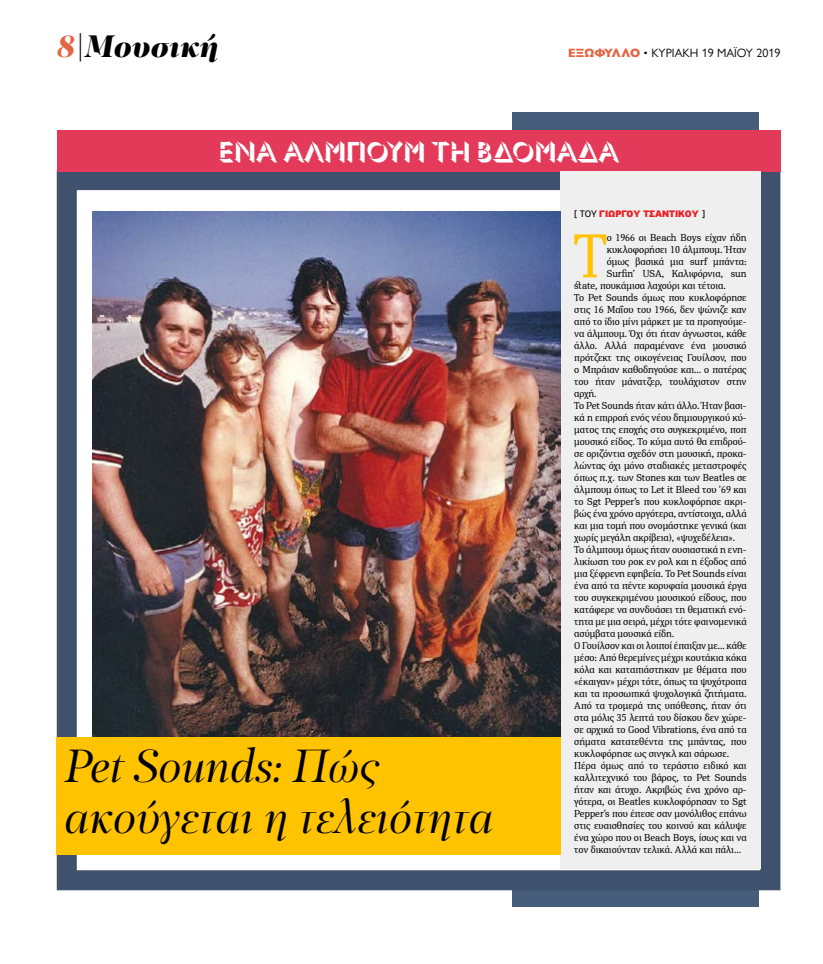
<style>
.page{position:relative;width:823px;height:964px;background:#fff}
.page>*{position:absolute;margin:0;border:0;box-sizing:border-box;transform-origin:0 0}
.t1{font:61.7px "PFDIN Serif";color:#ffc300}
.t2{font:italic 48px/51px "PF Regal Display Pro";color:#000}
.t3{font:italic 900 32px "PF Regal Display Pro";color:#000}
.t4{font:300 28px "Gill Sans Nova Shadowed";color:#fff}
.t5{font:12px "Gill Sans Nova";color:#000}
.t6{font:10px "PFDIN Serif";color:#000}
.t7{font:900 10px "PF Highway Sans Pro";color:#ed1d24}
.s1{color:#e46644}
.s2{font-weight:800;color:#e46644}
.s3{font-weight:400;color:#000}
</style>
<div class="page">
<div style="left:512px;top:112px;width:246px;height:795px;background:#455c7b"></div>
<div style="left:57px;top:170px;width:723px;height:720px;background:#fff;border:20px solid #3f516c"></div>
<div style="left:57px;top:130px;width:723px;height:41px;background:#e33a5a"></div>
<div style="left:559px;top:171px;width:201px;height:698px;background:#eeefee"></div>
<img style="left:93px;top:211px;width:466px;height:526px">
<div style="left:56px;top:737px;width:503px;height:118px;background:#ffc300"></div>
<h3 class="t3" style="left:57px;top:26px;width:163px"><span class="s1">8</span>|Μουσική</h3>
<p class="t5" style="left:568px;top:45px;width:213px"><span class="s2">ΕΞΩΦΥΛΛΟ</span> • ΚΥΡΙΑΚΗ 19 ΜΑΪΟΥ 2019</p>
<h3 class="t4" style="left:218px;top:134px;width:401px">ENA ΑΛΜΠΟΥΜ ΤΗ ΒΔΟΜΑΔΑ</h3>
<h2 class="t2" style="left:64px;top:741px;width:430px">Pet Sounds: Πώς ακούγεται η τελειότητα</h2>
<p class="t7" style="left:574px;top:208px;width:132px"><span class="s3">[ ΤΟΥ</span> ΓΙΩΡΓΟΥ ΤΣΑΝΤΙΚΟΥ <span class="s3">]</span></p>
<h1 class="t1" style="left:573px;top:217px;width:34px">Τ</h1>
<p class="t6" style="left:606px;top:232px;width:141px">ο 1966 οι Beach Boys είχαν ήδη</p>
<p class="t6" style="left:606px;top:244px;width:141px">κυκλοφορήσει 10 άλμπουμ. Ήταν</p>
<p class="t6" style="left:606px;top:256px;width:141px">όμως βασικά μια surf μπάντα:</p>
<p class="t6" style="left:606px;top:268px;width:141px">Surfin’ USA, Καλιφόρνια, sun</p>
<p class="t6" style="left:574px;top:280px;width:153px">state, πουκάμισα λαχούρι και τέτοια.</p>
<p class="t6" style="left:574px;top:292px;width:174px">Το Pet Sounds όμως που κυκλοφόρησε</p>
<p class="t6" style="left:574px;top:304px;width:174px">στις 16 Μαΐου του 1966, δεν ψώνιζε καν</p>
<p class="t6" style="left:574px;top:316px;width:174px">από το ίδιο μίνι μάρκετ με τα προηγούμε-</p>
<p class="t6" style="left:574px;top:328px;width:174px">να άλμπουμ. Όχι ότι ήταν άγνωστοι, κάθε</p>
<p class="t6" style="left:574px;top:340px;width:174px">άλλο. Αλλά παραμένανε ένα μουσικό</p>
<p class="t6" style="left:574px;top:352px;width:174px">πρότζεκτ της οικογένειας Γουίλσον, που</p>
<p class="t6" style="left:574px;top:364px;width:174px">ο Μπράιαν καθοδηγούσε και… ο πατέρας</p>
<p class="t6" style="left:574px;top:376px;width:174px">του ήταν μάνατζερ, τουλάχιστον στην</p>
<p class="t6" style="left:574px;top:388px;width:24px">αρχή.</p>
<p class="t6" style="left:574px;top:400px;width:174px">Το Pet Sounds ήταν κάτι άλλο. Ήταν βασι-</p>
<p class="t6" style="left:574px;top:412px;width:174px">κά η επιρροή ενός νέου δημιουργικού κύ-</p>
<p class="t6" style="left:574px;top:424px;width:174px">ματος της εποχής στο συγκεκριμένο, ποπ</p>
<p class="t6" style="left:574px;top:436px;width:174px">μουσικό είδος. Το κύμα αυτό θα επιδρού-</p>
<p class="t6" style="left:574px;top:448px;width:174px">σε οριζόντια σχεδόν στη μουσική, προκα-</p>
<p class="t6" style="left:574px;top:460px;width:174px">λώντας όχι μόνο σταδιακές μεταστροφές</p>
<p class="t6" style="left:574px;top:472px;width:174px">όπως π.χ. των Stones και των Beatles σε</p>
<p class="t6" style="left:574px;top:484px;width:174px">άλμπουμ όπως το Let it Bleed του ’69 και</p>
<p class="t6" style="left:574px;top:496px;width:174px">το Sgt Pepper’s που κυκλοφόρησε ακρι-</p>
<p class="t6" style="left:574px;top:508px;width:174px">βώς ένα χρόνο αργότερα, αντίστοιχα, αλλά</p>
<p class="t6" style="left:574px;top:520px;width:174px">και μια τομή που ονομάστηκε γενικά (και</p>
<p class="t6" style="left:574px;top:532px;width:162px">χωρίς μεγάλη ακρίβεια), «ψυχεδέλεια».</p>
<p class="t6" style="left:574px;top:544px;width:174px">Το άλμπουμ όμως ήταν ουσιαστικά η ενη-</p>
<p class="t6" style="left:574px;top:556px;width:174px">λικίωση του ροκ εν ρολ και η έξοδος από</p>
<p class="t6" style="left:574px;top:568px;width:174px">μια ξέφρενη εφηβεία. Το Pet Sounds είναι</p>
<p class="t6" style="left:574px;top:580px;width:174px">ένα από τα πέντε κορυφαία μουσικά έργα</p>
<p class="t6" style="left:574px;top:592px;width:174px">του συγκεκριμένου μουσικού είδους, που</p>
<p class="t6" style="left:574px;top:604px;width:174px">κατάφερε να συνδυάσει τη θεματική ενό-</p>
<p class="t6" style="left:574px;top:616px;width:174px">τητα με μια σειρά, μέχρι τότε φαινομενικά</p>
<p class="t6" style="left:574px;top:628px;width:101px">ασύμβατα μουσικά είδη.</p>
<p class="t6" style="left:574px;top:640px;width:174px">Ο Γουίλσον και οι λοιποί έπαιξαν με… κάθε</p>
<p class="t6" style="left:574px;top:652px;width:174px">μέσο: Από θερεμίνες μέχρι κουτάκια κόκα</p>
<p class="t6" style="left:574px;top:664px;width:174px">κόλα και καταπιάστηκαν με θέματα που</p>
<p class="t6" style="left:574px;top:676px;width:174px">«έκαιγαν» μέχρι τότε, όπως τα ψυχότροπα</p>
<p class="t6" style="left:574px;top:688px;width:174px">και τα προσωπικά ψυχολογικά ζητήματα.</p>
<p class="t6" style="left:574px;top:700px;width:174px">Από τα τρομερά της υπόθεσης, ήταν ότι</p>
<p class="t6" style="left:574px;top:712px;width:174px">στα μόλις 35 λεπτά του δίσκου δεν χώρε-</p>
<p class="t6" style="left:574px;top:724px;width:174px">σε αρχικά το Good Vibrations, ένα από τα</p>
<p class="t6" style="left:574px;top:736px;width:174px">σήματα κατατεθέντα της μπάντας, που</p>
<p class="t6" style="left:574px;top:748px;width:156px">κυκλοφόρησε ως σινγκλ και σάρωσε.</p>
<p class="t6" style="left:574px;top:760px;width:174px">Πέρα όμως από το τεράστιο ειδικό και</p>
<p class="t6" style="left:574px;top:772px;width:174px">καλλιτεχνικό του βάρος, το Pet Sounds</p>
<p class="t6" style="left:574px;top:784px;width:174px">ήταν και άτυχο. Ακριβώς ένα χρόνο αρ-</p>
<p class="t6" style="left:574px;top:796px;width:174px">γότερα, οι Beatles κυκλοφόρησαν το Sgt</p>
<p class="t6" style="left:574px;top:808px;width:174px">Pepper’s που έπεσε σαν μονόλιθος επάνω</p>
<p class="t6" style="left:574px;top:820px;width:174px">στις ευαισθησίες του κοινού και κάλυψε</p>
<p class="t6" style="left:574px;top:832px;width:174px">ένα χώρο που οι Beach Boys, ίσως και να</p>
<p class="t6" style="left:574px;top:844px;width:168px">τον δικαιούνταν τελικά. Αλλά και πάλι…</p>
</div>
